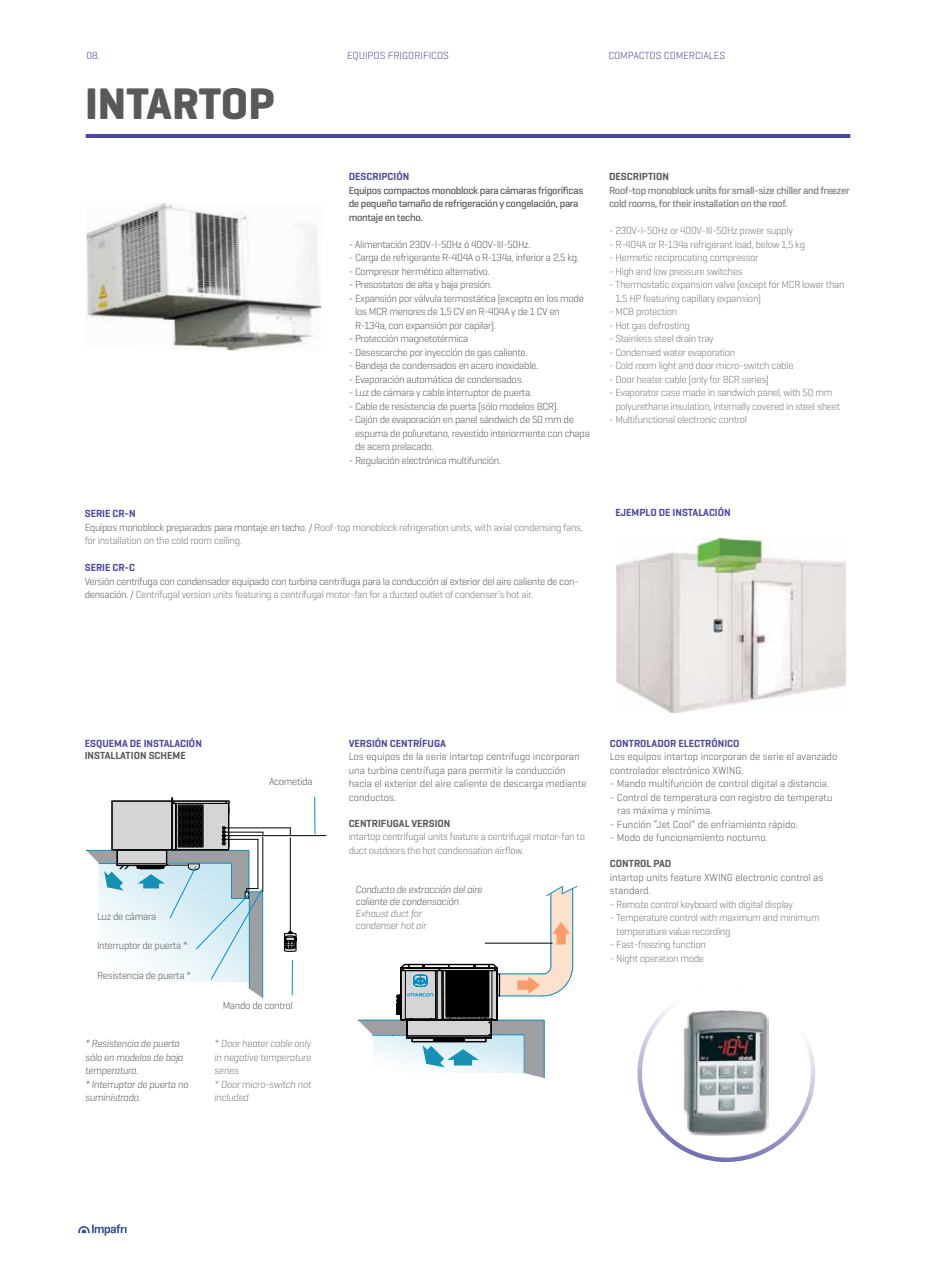
<style>
.page{position:relative;width:936px;height:1263px;background:#fff}
.page>*{position:absolute;margin:0;border:0;box-sizing:border-box;transform-origin:0 0}
.t1{font:700 45px "Geogrotesque";color:#58595b}
.t2{font:300 10.5px/13.5px "Geogrotesque";letter-spacing:-.03em;color:#58595b}
.t3{font:300 10.5px/13.5px "Geogrotesque";letter-spacing:-.03em;color:#797a7d}
.t4{font:300 10.5px/13.5px "Geogrotesque";color:#58595b}
.t5{font:italic 300 10.5px/13.5px "Geogrotesque";letter-spacing:-.03em;color:#58595b}
.t6{font:500 10.5px/13.5px "Geogrotesque";letter-spacing:-.03em;color:#58595b}
.t7{font:italic 300 10.5px/13.5px "Geogrotesque";letter-spacing:-.03em;color:#797a7d}
.t8{font:600 10.5px "Geogrotesque";color:#4b499e}
.t9{font:500 10.5px/13.5px "Geogrotesque";letter-spacing:-.03em;color:#797a7d}
.t10{font:600 10.5px "Geogrotesque";color:#58595b}
.t11{font:300 10.5px "Geogrotesque";color:#4b499e}
.s1{font-weight:600;color:#4b499e}
.s2{color:#58595b}
.s3{color:#797a7d}
</style>
<div class="page">
<svg style="left:78px;top:1224px;width:48px;height:12px"></svg>
<img style="left:616px;top:538px;width:229px;height:174px">
<hr style="left:225px;top:835px;width:101px;height:1px;background:#000">
<hr style="left:224px;top:828px;width:66px;height:1px;background:#000">
<hr style="left:290px;top:838px;width:1px;height:93px;background:#000">
<svg style="left:284px;top:931px;width:12px;height:21px"></svg>
<hr style="left:314px;top:796px;width:1px;height:38px;background:#008fc5">
<svg style="left:86px;top:797px;width:178px;height:201px"></svg>
<hr style="left:292px;top:960px;width:1px;height:35px;background:#008fc5">
<svg style="left:358px;top:885px;width:220px;height:193px"></svg>
<img style="left:86px;top:203px;width:235px;height:148px">
<hr style="left:85px;top:134px;width:766px;height:4px;background:#4b499e">
<svg style="left:637px;top:1008px;width:179px;height:154px"></svg>
<p class="t11" style="left:86px;top:49px;width:15px">08.</p>
<h1 class="t1" style="left:85px;top:75px;width:191px">INTARTOP</h1>
<p class="t11" style="left:347px;top:49px;width:103px">EQUIPOS FRIGORIFICOS</p>
<p class="t11" style="left:608px;top:49px;width:118px">COMPACTOS COMERCIALES</p>
<p class="t8" style="left:348px;top:170px;width:62px">DESCRIPCIÓN</p>
<p class="t6" style="left:348px;top:183px;width:236px">Equipos compactos monoblock para cámaras frigoríficas de pequeño tamaño de refrigeración y congelación, para montaje en techo.</p>
<p class="t2" style="left:348px;top:237px;width:183px">- Alimentación 230V-I-50Hz ó 400V-III-50Hz.</p>
<p class="t2" style="left:348px;top:250px;width:232px">- Carga de refrigerante R-404A o R-134a, inferior a 2,5 kg.</p>
<p class="t2" style="left:348px;top:264px;width:142px">- Compresor hermético alternativo.</p>
<p class="t2" style="left:348px;top:277px;width:145px">- Presostatos de alta y baja presión.</p>
<p class="t2" style="left:355px;top:291px;width:230px;text-indent:-6px">- Expansión por válvula termostática (excepto en los mode los MCR menores de 1,5 CV en R-404A y de 1 CV en<br>R-134a, con expansión por capilar).</p>
<p class="t2" style="left:348px;top:331px;width:121px">- Protección magnetotérmica</p>
<p class="t2" style="left:348px;top:345px;width:180px">- Desescarche por inyección de gas caliente.</p>
<p class="t2" style="left:348px;top:358px;width:191px">- Bandeja de condensados en acero inoxidable.</p>
<p class="t2" style="left:348px;top:372px;width:176px">- Evaporación automática de condensados.</p>
<p class="t2" style="left:348px;top:385px;width:185px">- Luz de cámara y cable interruptor de puerta.</p>
<p class="t2" style="left:348px;top:399px;width:211px">- Cable de resistencia de puerta (sólo modelos BCR).</p>
<p class="t2" style="left:355px;top:412px;width:236px;text-indent:-6px">- Cajón de evaporación en panel sándwich de 50 mm de espuma de poliuretano, revestido interiormente con chapa de acero prelacado.</p>
<p class="t2" style="left:348px;top:453px;width:154px">- Regulación electrónica multifunción.</p>
<p class="t10" style="left:609px;top:170px;width:61px">DESCRIPTION</p>
<p class="t9" style="left:609px;top:183px;width:242px">Roof-top monoblock units for small-size chiller and freezer cold rooms, for their installation on the roof.</p>
<p class="t3" style="left:609px;top:223px;width:185px">- 230V-I-50Hz or 400V-III-50Hz power supply</p>
<p class="t3" style="left:609px;top:237px;width:197px">- R-404A or R-134a refrigerant load, below 1,5 kg</p>
<p class="t3" style="left:609px;top:250px;width:151px">- Hermetic reciprocating compressor</p>
<p class="t3" style="left:609px;top:264px;width:135px">- High and low pressure switches</p>
<p class="t3" style="left:615px;top:277px;width:231px;text-indent:-6px">- Thermostatic expansion valve (except for MCR lower than<br>1,5 HP featuring capillary expansion)</p>
<p class="t3" style="left:609px;top:304px;width:70px">- MCB protection</p>
<p class="t3" style="left:609px;top:318px;width:82px">- Hot gas defrosting</p>
<p class="t3" style="left:609px;top:331px;width:106px">- Stainless steel drain tray</p>
<p class="t3" style="left:609px;top:345px;width:128px">- Condensed water evaporation</p>
<p class="t3" style="left:609px;top:358px;width:186px">- Cold room light and door micro-switch cable</p>
<p class="t3" style="left:609px;top:372px;width:161px">- Door heater cable (only for BCR series)</p>
<p class="t3" style="left:615px;top:386px;width:226px;text-indent:-6px">- Evaporator case made in sandwich panel, with 50 mm polyurethane insulation, internally covered in steel sheet</p>
<p class="t3" style="left:609px;top:413px;width:139px">- Multifunctional electronic control</p>
<p class="t3" style="left:85px;top:507px;width:499px"><span class="s1">SERIE CR-N<br></span><span class="s2">Equipos monoblock preparados para montaje en techo. /</span> Roof-top monoblock refrigeration units, with axial condensing fans, for installation on the cold room ceiling.</p>
<p class="t8" style="left:85px;top:561px;width:52px">SERIE CR-C</p>
<p class="t2" style="left:85px;top:574px;width:495px">Versión centrífuga con condensador equipado con turbina centrífuga para la conducción al exterior del aire caliente de con&shy;densación. / <span class="s3">Centrifugal version units featuring a centrifugal motor-fan for a ducted outlet of condenser’s hot air.</span></p>
<p class="t8" style="left:615px;top:506px;width:117px">EJEMPLO DE INSTALACIÓN</p>
<p class="t8" style="left:85px;top:736px;width:119px">ESQUEMA DE INSTALACIÓN</p>
<p class="t10" style="left:85px;top:749px;width:102px">INSTALLATION SCHEME</p>
<p class="t2" style="left:269px;top:775px;width:45px">Acometida</p>
<p class="t2" style="left:97px;top:909px;width:61px">Luz de cámara</p>
<p class="t2" style="left:97px;top:938px;width:92px">Interruptor de puerta *</p>
<p class="t2" style="left:97px;top:968px;width:96px">Resistencia de puerta *</p>
<p class="t2" style="left:223px;top:998px;width:72px">Mando de control</p>
<p class="t5" style="left:85px;top:1036px;width:105px">* Resistencia de puerta sólo en modelos de baja temperatura.<br>* Interruptor de puerta no suministrado.</p>
<p class="t7" style="left:214px;top:1036px;width:98px">* Door heater cable only in negative temperature series<br>* Door micro-switch not included</p>
<p class="t8" style="left:348px;top:736px;width:99px">VERSIÓN CENTRÍFUGA</p>
<p class="t4" style="left:348px;top:749px;width:239px">Los equipos de la serie intartop centrífugo incorporan una turbina centrífuga para permitir la conducción hacia el exterior del aire caliente de descarga mediante conductos.</p>
<p class="t10" style="left:348px;top:817px;width:103px">CENTRIFUGAL VERSION</p>
<p class="t3" style="left:348px;top:830px;width:238px">intartop centrifugal units feature a centrifugal motor-fan to duct outdoors the hot condensation airflow.</p>
<p class="t5" style="left:356px;top:883px;width:128px;line-height:12px">Conducto de extracción del aire caliente de condensación</p>
<p class="t7" style="left:356px;top:907px;width:72px;line-height:12px">Exhaust duct for condenser hot air</p>
<p class="t8" style="left:610px;top:736px;width:131px">CONTROLADOR ELECTRÓNICO</p>
<p class="t4" style="left:610px;top:749px;width:229px">Los equipos intartop incorporan de serie el avanzado controlador electrónico XWING.</p>
<p class="t4" style="left:610px;top:776px;width:221px">- Mando multifunción de control digital a distancia.</p>
<p class="t4" style="left:617px;top:790px;width:217px;text-indent:-7px">- Control de temperatura con registro de temperatu ras máxima y mínima.</p>
<p class="t4" style="left:610px;top:817px;width:189px">- Función “Jet Cool” de enfriamiento rápido.</p>
<p class="t4" style="left:610px;top:830px;width:159px">- Modo de funcionamiento nocturno.</p>
<p class="t10" style="left:610px;top:857px;width:63px">CONTROL PAD</p>
<p class="t4" style="left:610px;top:870px;width:215px">intartop units feature XWING electronic control as standard.</p>
<p class="t3" style="left:610px;top:897px;width:185px">- Remote control keyboard with digital display</p>
<p class="t3" style="left:616px;top:910px;width:205px;text-indent:-6px">- Temperature control with maximum and minimum temperature value recording</p>
<p class="t3" style="left:610px;top:937px;width:98px">- Fast-freezing function</p>
<p class="t3" style="left:610px;top:951px;width:96px">- Night operation mode</p>
</div>
